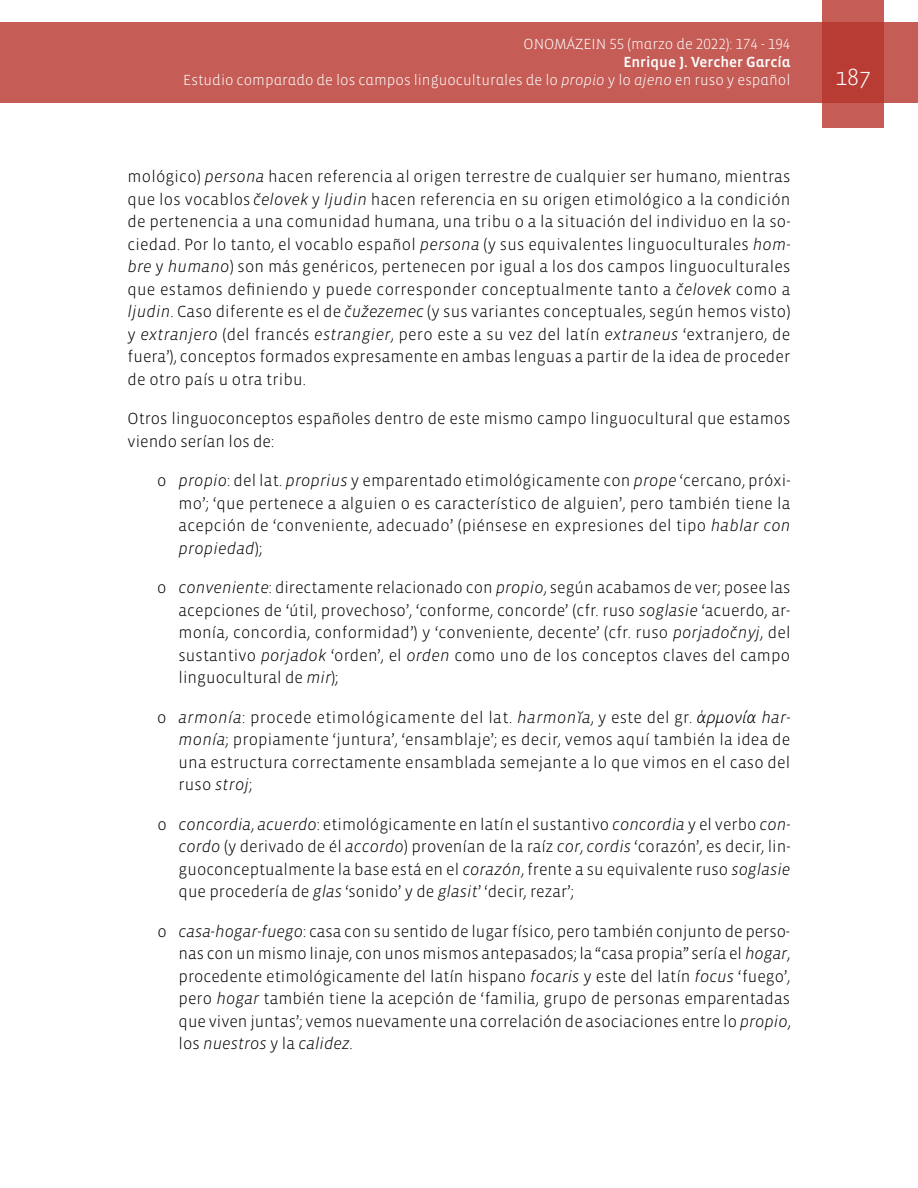
<style>
.page{position:relative;width:918px;height:1188px;background:#fff}
.page>*{position:absolute;margin:0;border:0;box-sizing:border-box;transform-origin:0 0}
.t1{font:300 24px "Vista Sans";color:#fff}
.t2{font:300 16.5px/22.5px "Vista Sans";color:#000;text-align:justify}
.t3{font:300 15px "Vista Sans Alt";color:#fff}
.t4{font:15px "Vista Sans Alt Med";color:#fff}
.s1{font-family:"Vista Sans Alt Light Ita";font-weight:400}
.s2{font-style:italic}
.s3{font-family:"Bliss Pro";font-weight:200;font-style:italic;font-size:18px}
</style>
<div class="page">
<div style="left:0;top:23px;width:918px;height:80px;background:#c55c56"></div>
<svg style="left:822px;top:0;width:62px;height:128px;background:#bd4740"></svg>
<p class="t3" style="left:524px;top:37px;width:268px">ONOMÁZEIN 55 (marzo de 2022): 174 - 194</p>
<p class="t4" style="left:623px;top:55px;width:169px">Enrique J. Vercher García</p>
<p class="t3" style="left:183px;top:73px;width:609px">Estudio comparado de los campos linguoculturales de lo <span class="s1">propio</span> y lo <span class="s1">ajeno</span> en ruso y español</p>
<h1 class="t1" style="left:835px;top:65px;width:37px">187</h1>
<p class="t2" style="left:128px;top:166px;width:664px">mológico) <span class="s2">persona</span> hacen referencia al origen terrestre de cualquier ser humano, mientras que los vocablos <span class="s2">ˇcelovek</span> y <span class="s2">ljudin</span> hacen referencia en su origen etimológico a la condición de pertenencia a una comunidad humana, una tribu o a la situación del individuo en la so&shy;ciedad. Por lo tanto, el vocablo español <span class="s2">persona</span> (y sus equivalentes linguoculturales <span class="s2">hom&shy;bre</span> y <span class="s2">humano</span>) son más genéricos, pertenecen por igual a los dos campos linguoculturales que estamos definiendo y puede corresponder conceptualmente tanto a <span class="s2">ˇcelovek</span> como a <span class="s2">ljudin</span>. Caso diferente es el de <span class="s2">ˇcužezemec</span> (y sus variantes conceptuales, según hemos visto) y <span class="s2">extranjero</span> (del francés <span class="s2">estrangier</span>, pero este a su vez del latín <span class="s2">extraneus</span> ‘extranjero, de fuera’), conceptos formados expresamente en ambas lenguas a partir de la idea de proceder de otro país u otra tribu.</p>
<p class="t2" style="left:128px;top:408px;width:664px">Otros linguoconceptos españoles dentro de este mismo campo linguocultural que estamos viendo serían los de:</p>
<p class="t2" style="left:179px;top:470px;width:614px;text-indent:-21px">o <span class="s2">propio</span>: del lat. <span class="s2">proprius</span> y emparentado etimológicamente con <span class="s2">prope</span> ‘cercano, próxi&shy;mo’; ‘que pertenece a alguien o es característico de alguien’, pero también tiene la acepción de ‘conveniente, adecuado’ (piénsese en expresiones del tipo <span class="s2">hablar con propiedad</span>);</p>
<p class="t2" style="left:179px;top:577px;width:614px;text-indent:-21px">o <span class="s2">conveniente</span>: directamente relacionado con <span class="s2">propio</span>, según acabamos de ver; posee las acepciones de ‘útil, provechoso’, ‘conforme, concorde’ (cfr. ruso <span class="s2">soglasie</span> ‘acuerdo, ar&shy;monía, concordia, conformidad’) y ‘conveniente, decente’ (cfr. ruso <span class="s2">porjadoˇcnyj</span>, del sustantivo <span class="s2">porjadok</span> ‘orden’, el <span class="s2">orden</span> como uno de los conceptos claves del campo linguocultural de <span class="s2">mir</span>);</p>
<p class="t2" style="left:179px;top:707px;width:613px;text-indent:-21px">o <span class="s2">armonía</span>: procede etimológicamente del lat. <span class="s2">harmon˘ıa</span>, y este del gr. <span class="s3">αρμονία</span> <span class="s2">har&shy;monía</span>; propiamente ‘juntura’, ‘ensamblaje’; es decir, vemos aquí también la idea de una estructura correctamente ensamblada semejante a lo que vimos en el caso del ruso <span class="s2">stroj</span>;</p>
<p class="t2" style="left:179px;top:813px;width:613px;text-indent:-21px">o <span class="s2">concordia</span>, <span class="s2">acuerdo</span>: etimológicamente en latín el sustantivo <span class="s2">concordia</span> y el verbo <span class="s2">con&shy;cordo</span> (y derivado de él <span class="s2">accordo</span>) provenían de la raíz <span class="s2">cor</span>, <span class="s2">cordis</span> ‘corazón’, es decir, lin&shy;guoconceptualmente la base está en el <span class="s2">corazón</span>, frente a su equivalente ruso <span class="s2">soglasie </span>que procedería de <span class="s2">glas</span> ‘sonido’ y de <span class="s2">glasit</span>’ ‘decir, rezar’;</p>
<p class="t2" style="left:179px;top:920px;width:614px;text-indent:-21px">o <span class="s2">casa-hogar-fuego</span>: casa con su sentido de lugar físico, pero también conjunto de perso&shy;nas con un mismo linaje, con unos mismos antepasados; la “casa propia” sería el <span class="s2">hogar</span>, procedente etimológicamente del latín hispano <span class="s2">focaris</span> y este del latín <span class="s2">focus</span> ‘fuego’, pero <span class="s2">hogar</span> también tiene la acepción de ‘familia, grupo de personas emparentadas que viven juntas’; vemos nuevamente una correlación de asociaciones entre lo <span class="s2">propio</span>, los <span class="s2">nuestros</span> y la <span class="s2">calidez</span>.</p>
</div>
